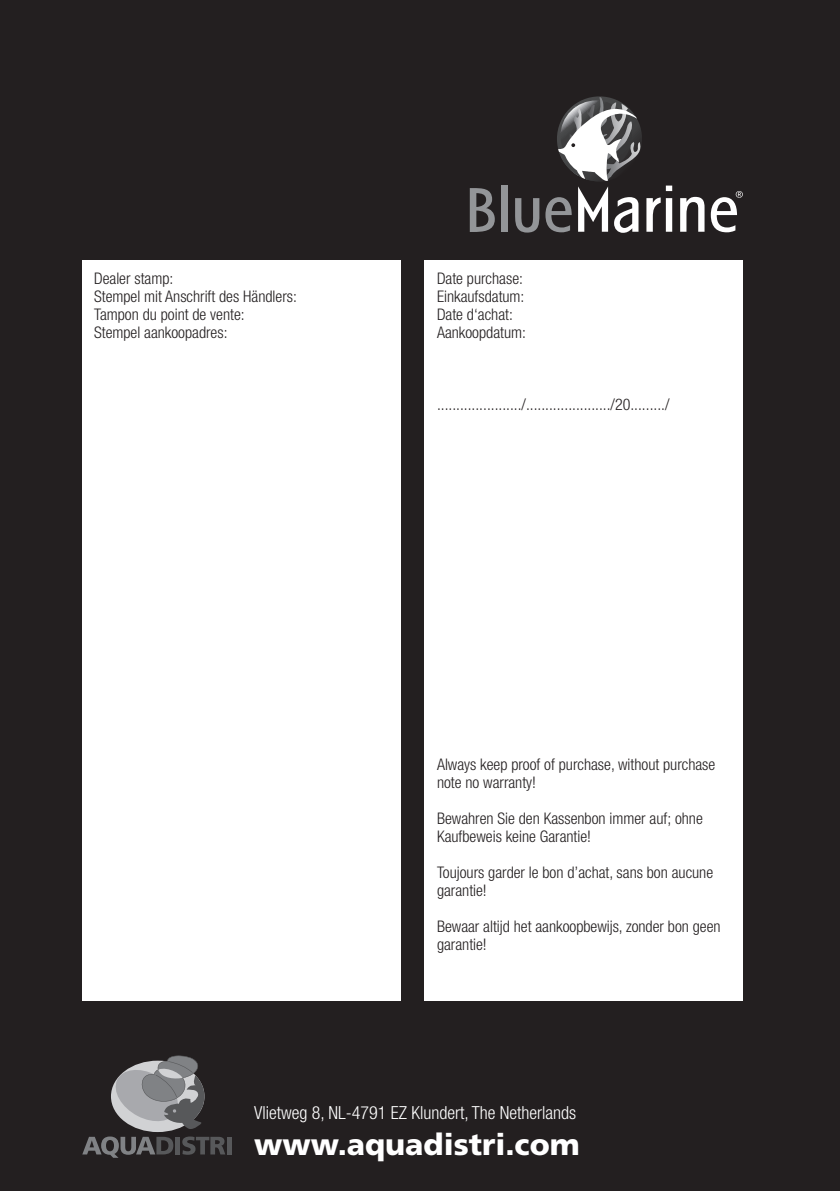
<style>
.page{position:relative;width:840px;height:1191px;background:#fff}
.page>*{position:absolute;margin:0;border:0;box-sizing:border-box;transform-origin:0 0}
.t1{font:900 30px "Frutiger LT Std";color:#fff}
.t2{font:300 condensed 18px "Helvetica Neue LT Std";color:#fff}
.t3{font:300 condensed 16px/18px "Helvetica Neue LT Std";color:#231f20}
</style>
<div class="page">
<div style="left:0;top:0;width:839px;height:1191px;background:#231f20"></div>
<svg style="left:469px;top:188px;width:25px;height:44px"></svg>
<div style="left:500px;top:186px;width:7px;height:46px;background:#939598"></div>
<svg style="left:515px;top:198px;width:24px;height:34px"></svg>
<svg style="left:545px;top:97px;width:95px;height:136px"></svg>
<svg style="left:646px;top:186px;width:25px;height:46px"></svg>
<svg style="left:680px;top:197px;width:24px;height:35px"></svg>
<svg style="left:710px;top:191px;width:32px;height:41px"></svg>
<div style="left:85px;top:264px;width:341px;height:762px;background:#231f20;opacity:.75"></div>
<div style="left:82px;top:261px;width:318px;height:740px;background:#fff"></div>
<div style="left:427px;top:264px;width:340px;height:762px;background:#231f20;opacity:.75"></div>
<div style="left:424px;top:261px;width:318px;height:740px;background:#fff"></div>
<svg style="left:112px;top:1055px;width:92px;height:75px"></svg>
<svg style="left:82px;top:1136px;width:91px;height:21px"></svg>
<div style="left:175px;top:1136px;width:5px;height:18px;background:#57585a"></div>
<svg style="left:182px;top:1136px;width:43px;height:18px"></svg>
<hr style="left:227px;top:1136px;width:4px;height:18px;background:#57585a">
<p class="t3" style="left:94px;top:269px;width:204px">Dealer stamp:<br>Stempel mit Anschrift des Händlers:<br>Tampon du point de vente:<br>Stempel aankoopadres:</p>
<p class="t3" style="left:437px;top:269px;width:90px">Date purchase:<br>Einkaufsdatum:<br>Date d‘achat:<br>Aankoopdatum:</p>
<p class="t3" style="left:437px;top:395px;width:234px">....................../....................../20........./</p>
<p class="t3" style="left:437px;top:755px;width:280px">Always keep proof of purchase, without purchase note no warranty!</p>
<p class="t3" style="left:437px;top:809px;width:267px">Bewahren Sie den Kassenbon immer auf; ohne<br>Kaufbeweis keine Garantie!</p>
<p class="t3" style="left:437px;top:863px;width:277px">Toujours garder le bon d’achat, sans bon aucune garantie!</p>
<p class="t3" style="left:437px;top:917px;width:285px">Bewaar altijd het aankoopbewijs, zonder bon geen garantie!</p>
<p class="t2" style="left:254px;top:1102px;width:323px">Vlietweg 8, NL-4791 EZ Klundert, The Netherlands</p>
<h1 class="t1" style="left:254px;top:1126px;width:327px">www.aquadistri.com</h1>
</div>
